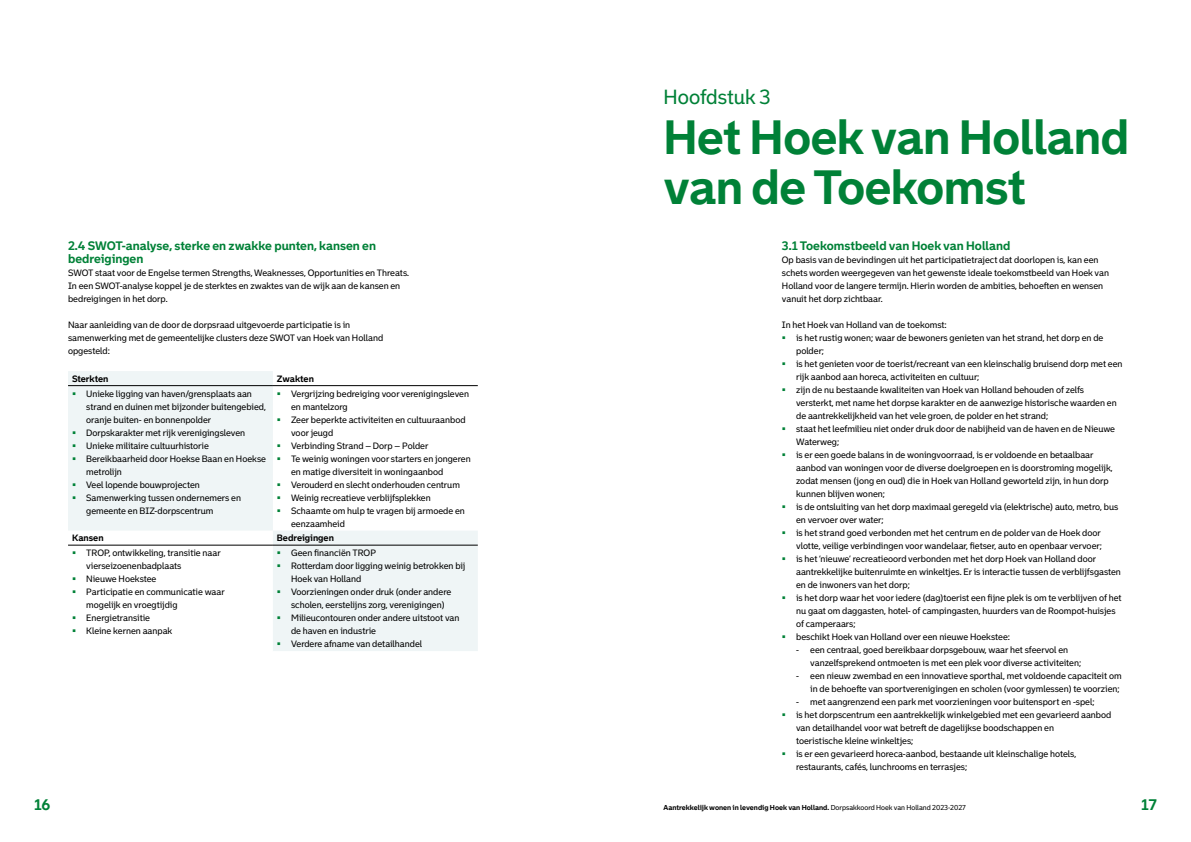
<style>
.page{position:relative;width:1191px;height:842px;background:#fff}
.page>*{position:absolute;margin:0;border:0;box-sizing:border-box;transform-origin:0 0}
.Rotterdam_Titel_bold{font:700 47px/50px "Bolder";letter-spacing:-.01em;color:#008137}
.Hoofdstuk{font:20px "Bolder";color:#008137}
.t1{font:700 15px "Bolder";color:#008137}
.Rotterdam_Platte_tek{font:700 12px/13px "Bolder";color:#008137}
.Deelhoofdstuk_tekst{font:700 12px "Bolder";color:#008137}
.Opsomming{font:9px/13px "Bolder";color:#000}
.Rotterdam_Platte_tek-2{font:9px/13px "Bolder";color:#000}
.Tabel_body{font:700 9px "Bolder";color:#000}
.t2{font:700 7px "Bolder";color:#000}
.s1{color:#008137}
.s2{font-weight:400}
</style>
<div class="page">
<svg style="left:68px;top:371px;width:410px;height:280px;fill:#f0f5f6"></svg>
<hr style="left:68px;top:385px;width:205px;height:1px;background:#000">
<hr style="left:273px;top:385px;width:205px;height:1px;background:#000">
<hr style="left:68px;top:545px;width:205px;height:1px;background:#000">
<hr style="left:273px;top:545px;width:205px;height:1px;background:#000">
<p class="Rotterdam_Platte_tek" style="left:68px;top:239px;width:309px">2.4 SWOT-analyse, sterke en zwakke punten, kansen en bedreigingen</p>
<p class="Rotterdam_Platte_tek-2" style="left:68px;top:266px;width:342px">SWOT staat voor de Engelse termen Strengths, Weaknesses, Opportunities en Threats.<br>In een SWOT-analyse koppel je de sterktes en zwaktes van de wijk aan de kansen en bedreigingen in het dorp.</p>
<p class="Rotterdam_Platte_tek-2" style="left:68px;top:318px;width:317px">Naar aanleiding van de door de dorpsraad uitgevoerde participatie is in samenwerking met de gemeentelijke clusters deze SWOT van Hoek van Holland opgesteld:</p>
<p class="Tabel_body" style="left:72px;top:373px;width:38px">Sterkten</p>
<p class="Tabel_body" style="left:277px;top:373px;width:38px">Zwakten</p>
<p class="Opsomming" style="left:86px;top:387px;width:181px;text-indent:-14px"><span class="s1">▪</span> Unieke ligging van haven/grensplaats aan strand en duinen met bijzonder buitengebied, oranje buiten- en bonnenpolder</p>
<p class="Opsomming" style="left:72px;top:426px;width:175px"><span class="s1">▪</span> Dorpskarakter met rijk verenigingsleven</p>
<p class="Opsomming" style="left:72px;top:439px;width:138px"><span class="s1">▪</span> Unieke militaire cultuurhistorie</p>
<p class="Opsomming" style="left:86px;top:452px;width:181px;text-indent:-14px"><span class="s1">▪</span> Bereikbaarheid door Hoekse Baan en Hoekse metrolijn</p>
<p class="Opsomming" style="left:72px;top:478px;width:129px"><span class="s1">▪</span> Veel lopende bouwprojecten</p>
<p class="Opsomming" style="left:86px;top:491px;width:156px;text-indent:-14px"><span class="s1">▪</span> Samenwerking tussen ondernemers en gemeente en BIZ-dorpscentrum</p>
<p class="Opsomming" style="left:291px;top:387px;width:179px;text-indent:-14px"><span class="s1">▪</span> Vergrijzing bedreiging voor verenigingsleven en mantelzorg</p>
<p class="Opsomming" style="left:291px;top:413px;width:176px;text-indent:-14px"><span class="s1">▪</span> Zeer beperkte activiteiten en cultuuraanbod voor jeugd</p>
<p class="Opsomming" style="left:277px;top:439px;width:153px"><span class="s1">▪</span> Verbinding Strand – Dorp – Polder</p>
<p class="Opsomming" style="left:291px;top:452px;width:181px;text-indent:-14px"><span class="s1">▪</span> Te weinig woningen voor starters en jongeren en matige diversiteit in woningaanbod</p>
<p class="Opsomming" style="left:277px;top:478px;width:184px"><span class="s1">▪</span> Verouderd en slecht onderhouden centrum</p>
<p class="Opsomming" style="left:277px;top:491px;width:155px"><span class="s1">▪</span> Weinig recreatieve verblijfsplekken</p>
<p class="Opsomming" style="left:291px;top:504px;width:175px;text-indent:-14px"><span class="s1">▪</span> Schaamte om hulp te vragen bij armoede en eenzaamheid</p>
<p class="Tabel_body" style="left:72px;top:532px;width:33px">Kansen</p>
<p class="Tabel_body" style="left:277px;top:532px;width:59px">Bedreigingen</p>
<p class="Opsomming" style="left:86px;top:546px;width:136px;text-indent:-14px"><span class="s1">▪</span> TROP, ontwikkeling, transitie naar vierseizoenenbadplaats</p>
<p class="Opsomming" style="left:72px;top:572px;width:86px"><span class="s1">▪</span> Nieuwe Hoekstee</p>
<p class="Opsomming" style="left:86px;top:585px;width:140px;text-indent:-14px"><span class="s1">▪</span> Participatie en communicatie waar mogelijk en vroegtijdig</p>
<p class="Opsomming" style="left:72px;top:611px;width:80px"><span class="s1">▪</span> Energietransitie</p>
<p class="Opsomming" style="left:72px;top:624px;width:102px"><span class="s1">▪</span> Kleine kernen aanpak</p>
<p class="Opsomming" style="left:277px;top:546px;width:100px"><span class="s1">▪</span> Geen financiën TROP</p>
<p class="Opsomming" style="left:291px;top:559px;width:176px;text-indent:-14px"><span class="s1">▪</span> Rotterdam door ligging weinig betrokken bij<br>Hoek van Holland</p>
<p class="Opsomming" style="left:291px;top:585px;width:162px;text-indent:-14px"><span class="s1">▪</span> Voorzieningen onder druk (onder andere scholen, eerstelijns zorg, verenigingen)</p>
<p class="Opsomming" style="left:291px;top:611px;width:170px;text-indent:-14px"><span class="s1">▪</span> Milieucontouren onder andere uitstoot van de haven en industrie</p>
<p class="Opsomming" style="left:277px;top:637px;width:147px"><span class="s1">▪</span> Verdere afname van detailhandel</p>
<p class="Hoofdstuk" style="left:663px;top:85px;width:109px">Hoofdstuk 3</p>
<p class="Rotterdam_Titel_bold" style="left:663px;top:112px;width:467px">Het Hoek van Holland van de Toekomst</p>
<p class="Deelhoofdstuk_tekst" style="left:782px;top:238px;width:230px">3.1 Toekomstbeeld van Hoek van Holland</p>
<p class="Rotterdam_Platte_tek-2" style="left:782px;top:253px;width:328px">Op basis van de bevindingen uit het participatietraject dat doorlopen is, kan een schets worden weergegeven van het gewenste ideale toekomstbeeld van Hoek van Holland voor de langere termijn. Hierin worden de ambities, behoeften en wensen vanuit het dorp zichtbaar.</p>
<p class="Rotterdam_Platte_tek-2" style="left:782px;top:318px;width:166px">In het Hoek van Holland van de toekomst:</p>
<p class="Opsomming" style="left:796px;top:331px;width:309px;text-indent:-14px"><span class="s1">▪</span> is het rustig wonen; waar de bewoners genieten van het strand, het dorp en de polder;</p>
<p class="Opsomming" style="left:796px;top:357px;width:328px;text-indent:-14px"><span class="s1">▪</span> is het genieten voor de toerist/recreant van een kleinschalig bruisend dorp met een rijk aanbod aan horeca, activiteiten en cultuur;</p>
<p class="Opsomming" style="left:796px;top:383px;width:322px;text-indent:-14px"><span class="s1">▪</span> zijn de nu bestaande kwaliteiten van Hoek van Holland behouden of zelfs versterkt, met name het dorpse karakter en de aanwezige historische waarden en de aantrekkelijkheid van het vele groen, de polder en het strand;</p>
<p class="Opsomming" style="left:796px;top:422px;width:320px;text-indent:-14px"><span class="s1">▪</span> staat het leefmilieu niet onder druk door de nabijheid van de haven en de Nieuwe<br>Waterweg;</p>
<p class="Opsomming" style="left:796px;top:448px;width:318px;text-indent:-14px"><span class="s1">▪</span> is er een goede balans in de woningvoorraad, is er voldoende en betaalbaar aanbod van woningen voor de diverse doelgroepen en is doorstroming mogelijk, zodat mensen (jong en oud) die in Hoek van Holland geworteld zijn, in hun dorp kunnen blijven wonen;</p>
<p class="Opsomming" style="left:796px;top:500px;width:324px;text-indent:-14px"><span class="s1">▪</span> is de ontsluiting van het dorp maximaal geregeld via (elektrische) auto, metro, bus en vervoer over water;</p>
<p class="Opsomming" style="left:782px;top:526px;width:322px;text-align:right"><span class="s1">▪</span> is het strand goed verbonden met het centrum en de polder van de Hoek door vlotte, veilige verbindingen voor wandelaar, fietser, auto en openbaar vervoer;</p>
<p class="Opsomming" style="left:796px;top:552px;width:326px;text-indent:-14px"><span class="s1">▪</span> is het ‘nieuwe’ recreatieoord verbonden met het dorp Hoek van Holland door aantrekkelijke buitenruimte en winkeltjes. Er is interactie tussen de verblijfsgasten en de inwoners van het dorp;</p>
<p class="Opsomming" style="left:796px;top:591px;width:327px;text-indent:-14px"><span class="s1">▪</span> is het dorp waar het voor iedere (dag)toerist een fijne plek is om te verblijven of het nu gaat om daggasten, hotel- of campingasten, huurders van de Roompot-huisjes of camperaars;</p>
<p class="Opsomming" style="left:782px;top:630px;width:230px"><span class="s1">▪</span> beschikt Hoek van Holland over een nieuwe Hoekstee:</p>
<p class="Opsomming" style="left:810px;top:643px;width:272px;text-indent:-14px">- een centraal, goed bereikbaar dorpsgebouw, waar het sfeervol en vanzelfsprekend ontmoeten is met een plek voor diverse activiteiten;</p>
<p class="Opsomming" style="left:796px;top:669px;width:327px;text-align:right">- een nieuw zwembad en een innovatieve sporthal, met voldoende capaciteit om in de behoefte van sportverenigingen en scholen (voor gymlessen) te voorzien;</p>
<p class="Opsomming" style="left:796px;top:695px;width:300px">- met aangrenzend een park met voorzieningen voor buitensport en -spel;</p>
<p class="Opsomming" style="left:796px;top:708px;width:317px;text-indent:-14px"><span class="s1">▪</span> is het dorpscentrum een aantrekkelijk winkelgebied met een gevarieerd aanbod van detailhandel voor wat betreft de dagelijkse boodschappen en<br>toeristische kleine winkeltjes;</p>
<p class="Opsomming" style="left:796px;top:747px;width:282px;text-indent:-14px"><span class="s1">▪</span> is er een gevarieerd horeca-aanbod, bestaande uit kleinschalige hotels, restaurants, cafés, lunchrooms en terrasjes;</p>
<h3 class="t1" style="left:34px;top:796px;width:18px">16</h3>
<p class="t2" style="left:663px;top:803px;width:304px">Aantrekkelijk wonen in levendig Hoek van Holland. <span class="s2">Dorpsakkoord Hoek van Holland 2023-2027</span></p>
<h3 class="t1" style="left:1141px;top:796px;width:17px">17</h3>
</div>
